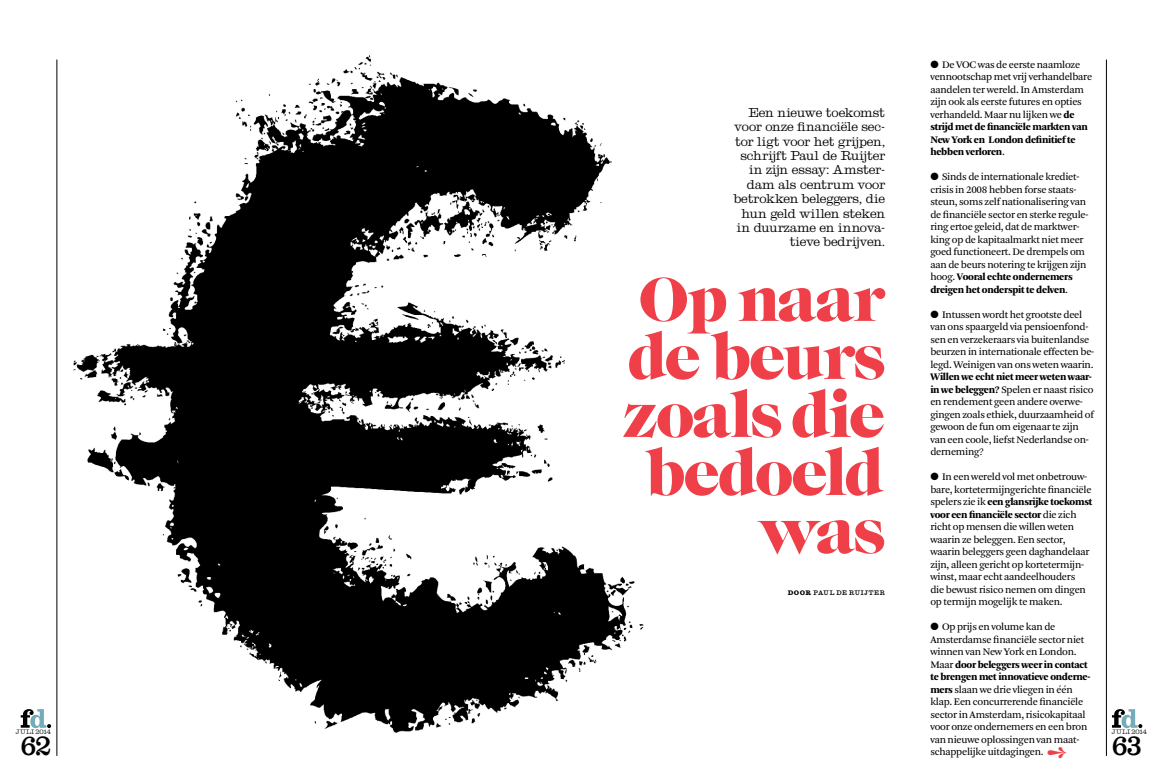
<style>
.page{position:relative;width:1163px;height:780px;background:#fff}
.page>*{position:absolute;margin:0;border:0;box-sizing:border-box;transform-origin:0 0}
.t1{font:64px/58px "Caslon Graphique EF";letter-spacing:-.04em;color:#ef404a;text-align:right}
.t2{font:24px "Consort";color:#000}
.t3{font:300 12px/14.4px "Consort";letter-spacing:-.01em;color:#000;text-align:right}
.t4{font:10.5px/12.5px "Arnhem Blond";letter-spacing:-.025em;color:#000}
.t5{font:900 10.5px/12.5px "Arnhem";letter-spacing:-.025em;color:#000}
.t6{font:6px "Consort";letter-spacing:.11em;color:#000}
.t7{font:300 6px "Consort";letter-spacing:.025em;color:#000}
.s1{font-weight:700}
.s2{font-family:"Arnhem";font-weight:900}
.s3{font-family:"Arnhem Blond";font-weight:400}
</style>
<div class="page">
<hr style="left:1105px;top:60px;width:1px;height:695px;background:#000">
<svg style="left:1111px;top:709px;width:31px;height:19px"></svg>
<hr style="left:57px;top:60px;width:1px;height:695px;background:#000">
<svg style="left:21px;top:709px;width:30px;height:19px"></svg>
<img style="left:73px;top:55px;width:571px;height:678px">
<p class="t7" style="left:16px;top:728px;width:37px">JULI 2014</p>
<h2 class="t2" style="left:20px;top:732px;width:32px">62</h2>
<p class="t3" style="left:734px;top:105px;width:152px">Een nieuwe toekomst voor onze financiële sec&shy;tor ligt voor het grijpen, schrijft Paul de Ruijter in zijn essay: Amster&shy;dam als centrum voor betrokken beleggers, die hun geld willen steken in duurzame en innova&shy;tieve bedrijven.</p>
<h1 class="t1" style="left:623px;top:271px;width:263px">Op naar de beurs zoals die bedoeld was</h1>
<p class="t6" style="left:787px;top:589px;width:99px"><span class="s1">DOOR</span> PAUL DE RUIJTER</p>
<p class="t4" style="left:930px;top:58px;width:163px">● De VOC was de eerste naamloze vennootschap met vrij verhandelbare aandelen ter wereld. In Amsterdam zijn ook als eerste futures en opties verhandeld. Maar nu lijken we <span class="s2">de</span></p>
<p class="t5" style="left:930px;top:121px;width:159px">strijd met de financiële markten van<br>New York en London definitief te hebben verloren<span class="s3">.</span></p>
<p class="t4" style="left:930px;top:171px;width:159px">● Sinds de internationale krediet&shy;crisis in 2008 hebben forse staats&shy;steun, soms zelf nationalisering van de financiële sector en sterke regule&shy;ring ertoe geleid, dat de marktwer&shy;king op de kapitaalmarkt niet meer goed functioneert. De drempels om aan de beurs notering te krijgen zijn</p>
<p class="t5" style="left:930px;top:271px;width:144px"><span class="s3">hoog.</span> Vooral echte ondernemers dreigen het onderspit te delven<span class="s3">.</span></p>
<p class="t4" style="left:930px;top:308px;width:165px">● Intussen wordt het grootste deel van ons spaargeld via pensioenfond&shy;sen en verzekeraars via buitenlandse beurzen in internationale effecten be&shy;legd. Weinigen van ons weten waarin.</p>
<p class="t5" style="left:930px;top:370px;width:163px">Willen we echt niet meer weten waar-</p>
<p class="t4" style="left:930px;top:383px;width:165px"><span class="s2">in we beleggen?</span> Spelen er naast risico en rendement geen andere overwe&shy;gingen zoals ethiek, duurzaamheid of gewoon de fun om eigenaar te zijn van een coole, liefst Nederlandse on&shy;derneming?</p>
<p class="t4" style="left:930px;top:470px;width:163px">● In een wereld vol met onbetrouw&shy;bare, kortetermijngerichte financiële</p>
<p class="t5" style="left:930px;top:495px;width:163px"><span class="s3">spelers zie ik</span> een glansrijke toekomst voor een financiële sector <span class="s3">die zich</span></p>
<p class="t4" style="left:930px;top:520px;width:161px">richt op mensen die willen weten waarin ze beleggen. Een sector, waarin beleggers geen daghandelaar zijn, alleen gericht op kortetermijn&shy;winst, maar echt aandeelhouders die bewust risico nemen om dingen op termijn mogelijk te maken.</p>
<p class="t4" style="left:930px;top:620px;width:155px">● Op prijs en volume kan de<br>Amsterdamse financiële sector niet winnen van New York en London.</p>
<p class="t5" style="left:930px;top:658px;width:161px"><span class="s3">Maar</span> door beleggers weer in contact te brengen met innovatieve onderne-</p>
<p class="t4" style="left:930px;top:683px;width:158px"><span class="s2">mers</span> slaan we drie vliegen in één klap. Een concurrerende financiële sector in Amsterdam, risicokapitaal voor onze ondernemers en een bron van nieuwe oplossingen van maat&shy;schappelijke uitdagingen.</p>
<p class="t7" style="left:1111px;top:728px;width:37px">JULI 2014</p>
<h2 class="t2" style="left:1111px;top:732px;width:31px">63</h2>
</div>
